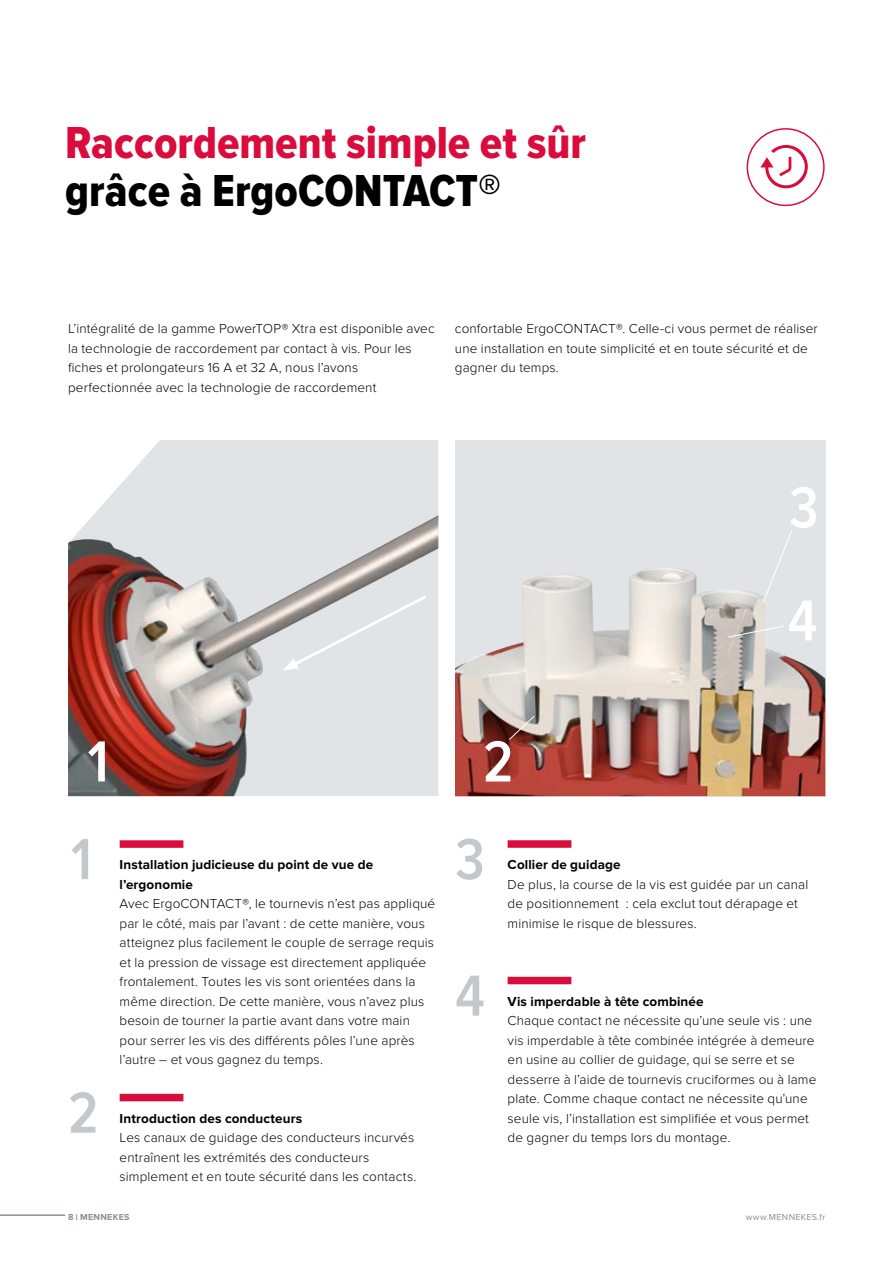
<style>
.page{position:relative;width:893px;height:1263px;background:#fff}
.page>*{position:absolute;margin:0;border:0;box-sizing:border-box;transform-origin:0 0}
.t1{font:600 60px/112.9px "Proxima Nova Cond";color:#fff}
.t2{font:600 60px "Proxima Nova Cond";color:#c3c8cc}
.t3{font:46.5px "Proxima Nova Cond Extrabld";color:#d90c3b}
.t4{font:46.5px "Proxima Nova Cond Extrabld";color:#000}
.t5{font:300 13.5px/19.5px "Proxima Nova";letter-spacing:.01em;color:#000}
.t6{font:700 13.5px/19.5px "Proxima Nova";letter-spacing:.01em;color:#000}
.t7{font:9px "Proxima Nova";letter-spacing:.035em;color:#868f93}
.t8{font:700 9px "Proxima Nova";letter-spacing:.03em;color:#868f93}
.s1{font-family:"Proxima Nova Extrabld";font-weight:400}
</style>
<div class="page">
<div style="left:747px;top:128px;width:78px;height:78px;background:#fff;border:2px solid #d90c3b;border-radius:50%"></div>
<svg style="left:760px;top:145px;width:48px;height:43px"></svg>
<svg style="left:455px;top:440px;width:370px;height:356px;background:#cebdb8"></svg>
<img style="left:511px;top:567px;width:146px;height:78px">
<svg style="left:68px;top:440px;width:370px;height:356px;background:#cabbb9"></svg>
<img style="left:411px;top:515px;width:27px;height:15px">
<svg style="left:283px;top:593px;width:146px;height:77px;background:#dbddde"></svg>
<svg style="left:508px;top:715px;width:27px;height:26px"></svg>
<div style="left:762px;top:529px;width:31px;height:74px;background:#e1e4e6"></div>
<svg style="left:727px;top:625px;width:58px;height:13px"></svg>
<div style="left:120px;top:840px;width:63px;height:8px;background:#d90c3b"></div>
<div style="left:120px;top:1094px;width:63px;height:7px;background:#d90c3b"></div>
<div style="left:508px;top:840px;width:63px;height:8px;background:#d90c3b"></div>
<div style="left:508px;top:977px;width:63px;height:7px;background:#d90c3b"></div>
<hr style="left:0;top:1214px;width:65px;height:2px;background:#868f93">
<h2 class="t3" style="left:65px;top:116px;width:522px">Raccordement simple et sûr</h2>
<h2 class="t4" style="left:65px;top:165px;width:437px">grâce à ErgoCONTACT®</h2>
<p class="t5" style="left:68px;top:319px;width:368px">L’intégralité de la gamme PowerTOP® Xtra est disponible avec la technologie de raccordement par contact à vis. Pour les fiches et prolongateurs 16 A et 32 A, nous l’avons perfectionnée avec la technologie de raccordement</p>
<p class="t5" style="left:455px;top:319px;width:364px">confortable ErgoCONTACT®. Celle-ci vous permet de réaliser une installation en toute simplicité et en toute sécurité et de gagner du temps.</p>
<h1 class="t1" style="left:88px;top:708px;width:23px">1</h1>
<h1 class="t1" style="left:483px;top:708px;width:32px">2</h1>
<h1 class="t1" style="left:788px;top:454px;width:32px">3<br>4</h1>
<h1 class="t2" style="left:71px;top:826px;width:23px">1</h1>
<h1 class="t2" style="left:68px;top:1079px;width:32px">2</h1>
<p class="t6" style="left:120px;top:856px;width:255px">Installation judicieuse du point de vue de l’ergonomie</p>
<p class="t5" style="left:120px;top:894px;width:317px">Avec ErgoCONTACT®, le tournevis n’est pas appliqué par le côté, mais par l’avant : de cette manière, vous atteignez plus facilement le couple de serrage requis et la pression de vissage est directement appliquée frontalement. Toutes les vis sont orientées dans la même direction. De cette manière, vous n’avez plus besoin de tourner la partie avant dans votre main pour serrer les vis des différents pôles l’une après l’autre – et vous gagnez du temps.</p>
<p class="t6" style="left:120px;top:1109px;width:184px">Introduction des conducteurs</p>
<p class="t5" style="left:120px;top:1128px;width:298px">Les canaux de guidage des conducteurs incurvés entraînent les extrémités des conducteurs simplement et en toute sécurité dans les contacts.</p>
<h1 class="t2" style="left:455px;top:826px;width:31px">3</h1>
<h1 class="t2" style="left:455px;top:962px;width:31px">4</h1>
<p class="t6" style="left:508px;top:856px;width:115px">Collier de guidage</p>
<p class="t5" style="left:508px;top:875px;width:302px">De plus, la course de la vis est guidée par un canal de positionnement : cela exclut tout dérapage et minimise le risque de blessures.</p>
<p class="t6" style="left:508px;top:992px;width:197px">Vis imperdable à tête combinée</p>
<p class="t5" style="left:508px;top:1011px;width:310px">Chaque contact ne nécessite qu’une seule vis : une vis imperdable à tête combinée intégrée à demeure en usine au collier de guidage, qui se serre et se desserre à l’aide de tournevis cruciformes ou à lame plate. Comme chaque contact ne nécessite qu’une seule vis, l’installation est simplifiée et vous permet de gagner du temps lors du montage.</p>
<p class="t8" style="left:68px;top:1212px;width:63px">8 <span class="s1">|</span> MENNEKES</p>
<p class="t7" style="left:746px;top:1212px;width:81px">www.MENNEKES.fr</p>
</div>
